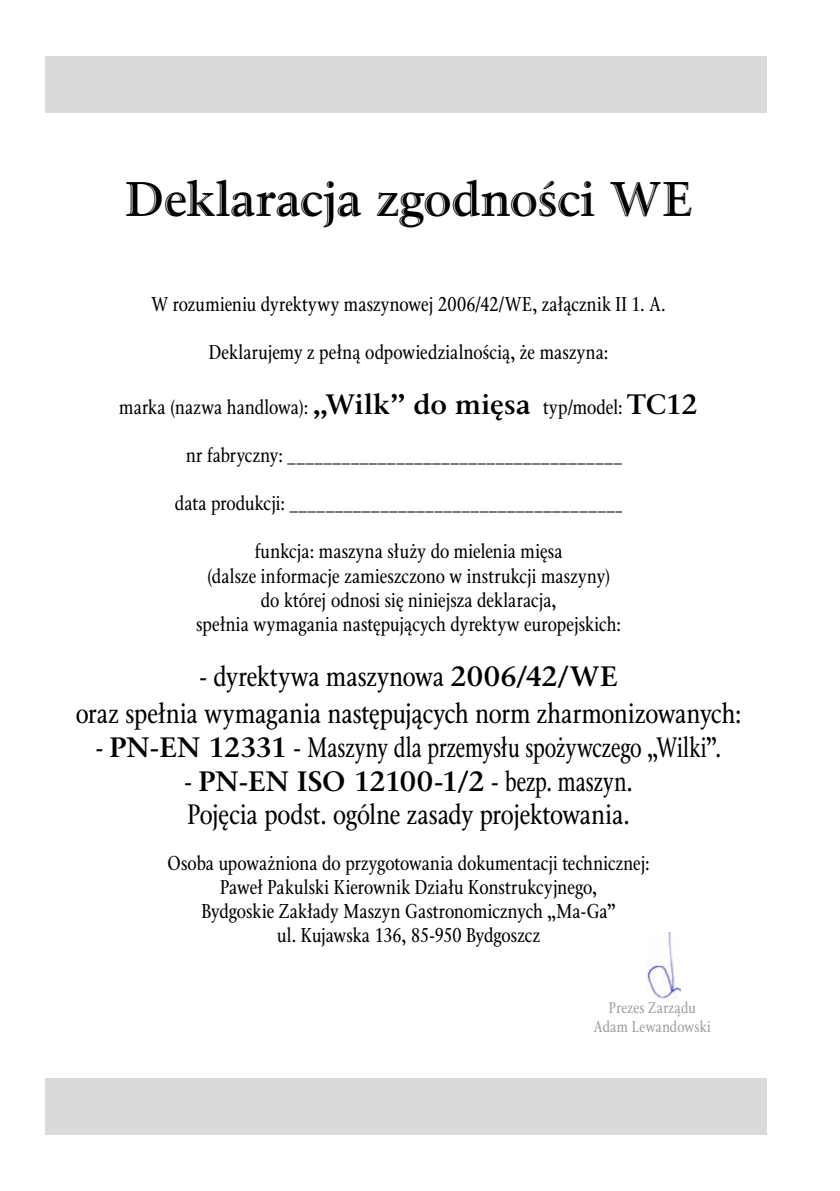
<style>
.page{position:relative;width:840px;height:1191px;background:#fff}
.page>*{position:absolute;margin:0;border:0;box-sizing:border-box;transform-origin:0 0}
.t1{font:48.4px "Classic PSEFN Handtooled";color:#000}
.t2{font:28px/37.8px "Classic Cnd PSEFN";letter-spacing:-.005em;color:#000;text-align:center}
.t3{font:700 28px "Classic PSEFN";letter-spacing:-.005em;color:#000}
.t4{font:20px/24px "Classic Cnd PSEFN";letter-spacing:.005em;color:#000;text-align:center}
.t5{font:15.6px/18.6px "Classic Cnd PSEFN";letter-spacing:.015em;color:#9c9e9f;text-align:center}
.s1{font-family:"Classic PSEFN";font-weight:700;font-size:28px}
.s2{font-family:"Classic PSEFN";font-weight:700}
.s3{font-family:"Classic Cnd PSEFN";font-weight:400}
</style>
<div class="page">
<div style="left:45px;top:1078px;width:721px;height:56px;background:#d9dadb"></div>
<img style="left:646px;top:933px;width:34px;height:67px">
<div style="left:45px;top:57px;width:721px;height:56px;background:#d9dadb"></div>
<h1 class="t1" style="left:125px;top:170px;width:568px">Deklaracja zgodności WE</h1>
<p class="t4" style="left:151px;top:293px;width:515px">W rozumieniu dyrektywy maszynowej 2006/42/WE, załącznik II 1. A.</p>
<p class="t4" style="left:209px;top:341px;width:401px">Deklarujemy z pełną odpowiedzialnością, że maszyna:</p>
<p class="t4" style="left:119px;top:396px;width:580px">marka (nazwa handlowa): <span class="s1">„Wilk” do mięsa</span> typ/model: <span class="s1">TC12</span></p>
<p class="t4" style="left:186px;top:444px;width:446px">nr fabryczny: ______________________________________</p>
<p class="t4" style="left:175px;top:492px;width:468px">data produkcji: _______________________________________</p>
<p class="t4" style="left:196px;top:540px;width:426px">funkcja: maszyna służy do mielenia mięsa<br>(dalsze informacje zamieszczono w instrukcji maszyny) do której odnosi się niniejsza deklaracja,<br>spełnia wymagania następujących dyrektyw europejskich:</p>
<h2 class="t2" style="left:76px;top:658px;width:667px">- dyrektywa maszynowa <span class="s2">2006/42/WE<br></span>oraz spełnia wymagania następujących norm zharmonizowanych:</h2>
<h2 class="t2" style="left:96px;top:729px;width:627px">- <span class="s2">PN-EN 12331</span> - Maszyny dla przemysłu spożywczego „Wilki”.</h2>
<h2 class="t3" style="left:184px;top:764px;width:449px"><span class="s3">-</span> PN-EN ISO 12100-1/2 <span class="s3">- bezp. maszyn.</span></h2>
<h2 class="t2" style="left:187px;top:797px;width:443px">Pojęcia podst. ogólne zasady projektowania.</h2>
<p class="t4" style="left:167px;top:851px;width:483px">Osoba upoważniona do przygotowania dokumentacji technicznej:<br>Paweł Pakulski Kierownik Działu Konstrukcyjnego,<br>Bydgoskie Zakłady Maszyn Gastronomicznych „Ma-Ga”<br>ul. Kujawska 136, 85-950 Bydgoszcz</p>
<p class="t5" style="left:593px;top:999px;width:118px">Prezes Zarządu<br>Adam Lewandowski</p>
</div>
